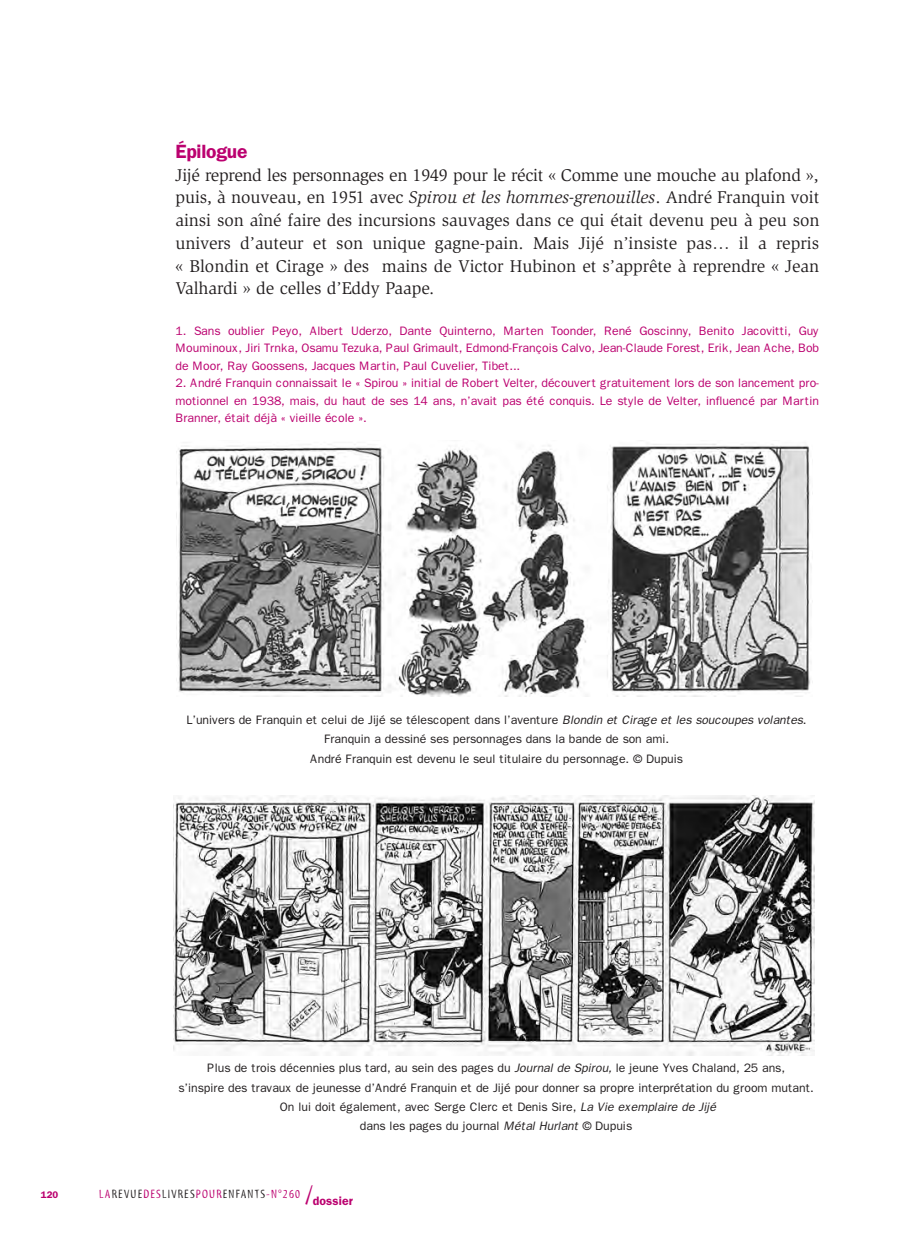
<style>
.page{position:relative;width:918px;height:1241px;background:#fff}
.page>*{position:absolute;margin:0;border:0;box-sizing:border-box;transform-origin:0 0}
.t1{font:600 19.25px "Franklin Gothic";letter-spacing:-.01em;color:#bb016f}
.t2{font:17.5px/22.8px "Slimbach";letter-spacing:-.005em;color:#231f20;text-align:justify}
.t3{font:12.25px/19.2px "Franklin Gothic";letter-spacing:-.005em;color:#231f20;text-align:center}
.t4{font:12.25px/17.5px "Franklin Gothic";letter-spacing:-.005em;color:#bb016f;text-align:justify}
.t5{font:12.25px "Myriad Tilt";letter-spacing:.1em;color:#231f20}
.t6{font:600 9.62px "Franklin Gothic";color:#bb016f}
.s1{font-style:italic}
.s2{color:#bb016f}
.s3{font-size:26.25px;color:#bb016f}
.s4{font-family:"Franklin Gothic";font-weight:600;color:#bb016f}
</style>
<div class="page">
<img style="left:178px;top:440px;width:634px;height:256px">
<img style="left:173px;top:795px;width:641px;height:260px">
<h1 class="t1" style="left:175px;top:140px;width:73px">Épilogue</h1>
<p class="t2" style="left:175px;top:165px;width:645px">Jijé reprend les personnages en 1949 pour le récit « Comme une mouche au plafond », puis, à nouveau, en 1951 avec <span class="s1">Spirou et les hommes-grenouilles</span>. André Franquin voit ainsi son aîné faire des incursions sauvages dans ce qui était devenu peu à peu son univers d’auteur et son unique gagne-pain. Mais Jijé n’insiste pas… il a repris « Blondin et Cirage » des mains de Victor Hubinon et s’apprête à reprendre « Jean Valhardi » de celles d’Eddy Paape.</p>
<p class="t4" style="left:175px;top:322px;width:645px">1. Sans oublier Peyo, Albert Uderzo, Dante Quinterno, Marten Toonder, René Goscinny, Benito Jacovitti, Guy Mouminoux, Jiri Trnka, Osamu Tezuka, Paul Grimault, Edmond-François Calvo, Jean-Claude Forest, Erik, Jean Ache, Bob de Moor, Ray Goossens, Jacques Martin, Paul Cuvelier, Tibet...</p>
<p class="t4" style="left:175px;top:374px;width:645px">2. André Franquin connaissait le « Spirou » initial de Robert Velter, découvert gratuitement lors de son lancement pro&shy;motionnel en 1938, mais, du haut de ses 14 ans, n’avait pas été conquis. Le style de Velter, influencé par Martin Branner, était déjà « vieille école ».</p>
<p class="t3" style="left:186px;top:710px;width:621px">L’univers de Franquin et celui de Jijé se télescopent dans l’aventure <span class="s1">Blondin et Cirage et les soucoupes volantes</span>.<br>Franquin a dessiné ses personnages dans la bande de son ami.<br>André Franquin est devenu le seul titulaire du personnage. © Dupuis</p>
<p class="t6" style="left:41px;top:1188px;width:19px">120</p>
<p class="t3" style="left:178px;top:1058px;width:637px">Plus de trois décennies plus tard, au sein des pages du <span class="s1">Journal de Spirou,</span> le jeune Yves Chaland, 25 ans,<br>s’inspire des travaux de jeunesse d’André Franquin et de Jijé pour donner sa propre interprétation du groom mutant.<br>On lui doit également, avec Serge Clerc et Denis Sire, <span class="s1">La Vie exemplaire de Jijé<br></span>dans les pages du journal <span class="s1">Métal Hurlant</span> © Dupuis</p>
<p class="t5" style="left:99px;top:1188px;width:255px"><span class="s2">LA</span>REVUE<span class="s2">DES</span>LIVRES<span class="s2">POUR</span>ENFANTS<span class="s2">-N°260</span> <span class="s3">/</span><span class="s4">dossier</span></p>
</div>
